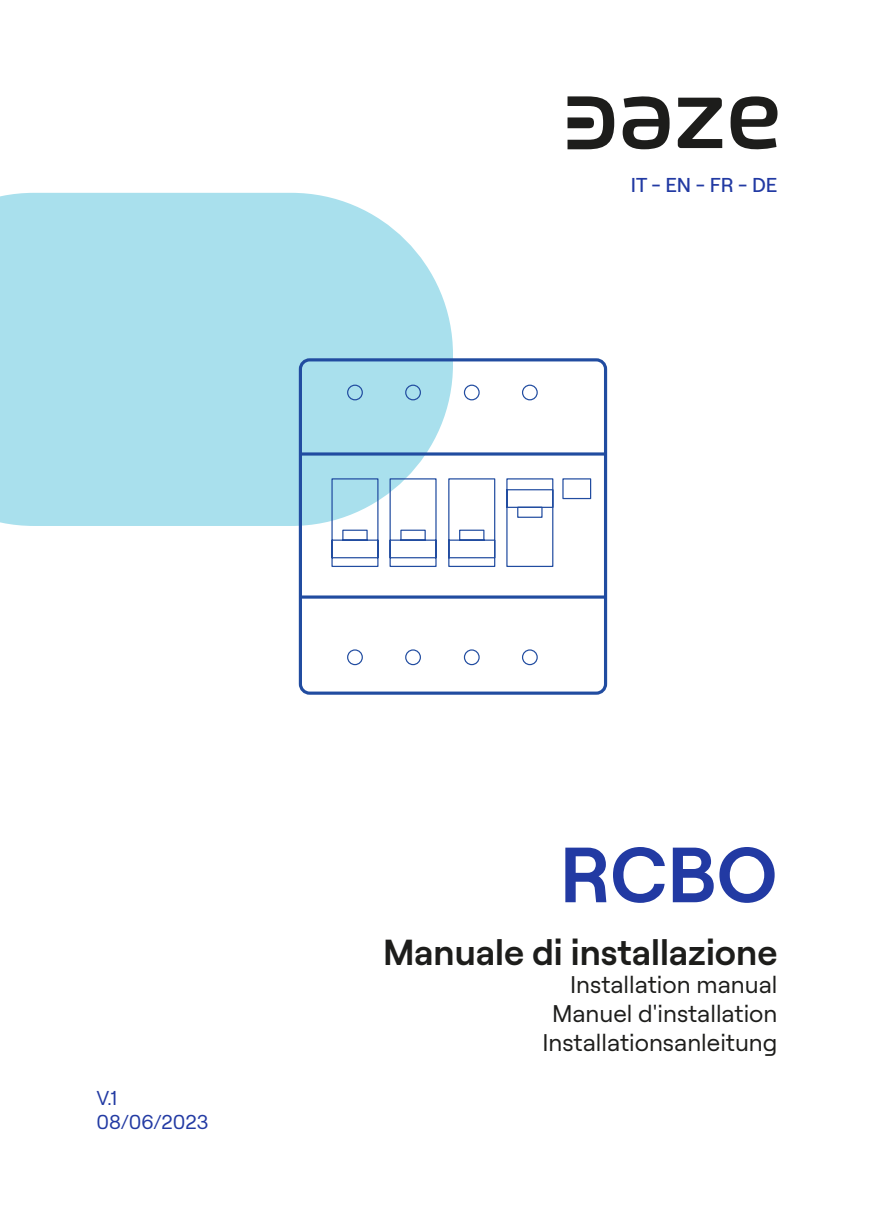
<style>
.page{position:relative;width:874px;height:1225px;background:#fff}
.page>*{position:absolute;margin:0;border:0;box-sizing:border-box;transform-origin:0 0}
.t1{font:600 78px "Roobert";color:#223aa3}
.t2{font:600 36px "Roobert";color:#1d1d1b}
.t3{font:24px/28.8px "Roobert";color:#1d1d1b;text-align:right}
.t4{font:20px "Roobert";color:#223aa3}
.t5{font:500 20px "Roobert";color:#223aa3}
</style>
<div class="page">
<svg style="left:622px;top:96px;width:47px;height:53px"></svg>
<svg style="left:677px;top:98px;width:44px;height:50px"></svg>
<svg style="left:730px;top:96px;width:47px;height:53px"></svg>
<svg style="left:567px;top:96px;width:47px;height:53px"></svg>
<div style="left:0;top:193px;width:453px;height:333px;background:#a9e0ed"></div>
<svg style="left:297px;top:357px;width:311px;height:338px"></svg>
<svg style="left:346px;top:384px;width:245px;height:282px"></svg>
<p class="t5" style="left:630px;top:171px;width:148px">IT - EN - FR - DE</p>
<p class="t4" style="left:96px;top:1083px;width:22px">V.1</p>
<p class="t4" style="left:96px;top:1107px;width:113px">08/06/2023</p>
<p class="t1" style="left:559px;top:818px;width:219px">RCBO</p>
<p class="t2" style="left:383px;top:925px;width:395px">Manuale di installazione</p>
<p class="t3" style="left:542px;top:969px;width:236px">Installation manual<br>Manuel d'installation<br>Installationsanleitung</p>
</div>
